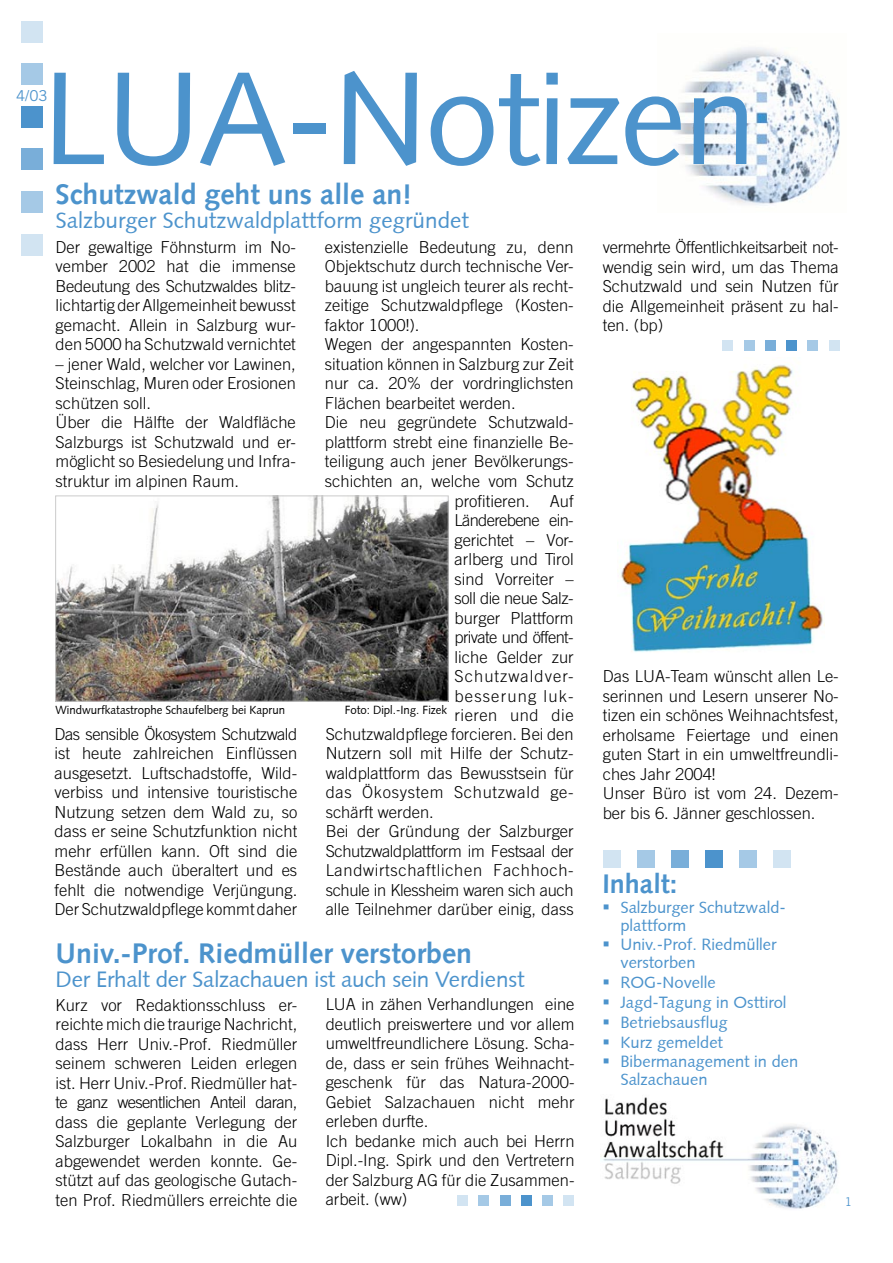
<style>
.page{position:relative;width:893px;height:1263px;background:#fff}
.page>*{position:absolute;margin:0;border:0;box-sizing:border-box;transform-origin:0 0}
.t1{font:132px "Syntax";letter-spacing:-.02em;color:#4c93cc}
.t2{font:700 28.5px "Syntax";color:#4c93cc}
.t3{font:700 27px "Syntax";color:#4c93cc}
.t4{font:22.5px "Syntax";color:#4c93cc}
.t5{font:300 16.5px/19.5px "Trade Gothic";color:#000;text-align:justify}
.t6{font:16.5px/18px "Syntax";color:#4c93cc}
.t7{font:300 16.5px "Trade Gothic";letter-spacing:-.04em;color:#000}
.t8{font:300 16.5px "Trade Gothic";letter-spacing:-.03em;color:#000}
.t9{font:300 16.5px "Trade Gothic";letter-spacing:.065em;color:#000}
.t10{font:300 16.5px "Trade Gothic";letter-spacing:.07em;color:#000}
.t11{font:300 16.5px "Trade Gothic";letter-spacing:.03em;color:#000}
.t12{font:15px "Trade Gothic";color:#4c93cc}
.t13{font:12px "Syntax";color:#000;scale:.95 1}
.t14{font:12px "Trade Gothic";color:#4c93cc}
</style>
<div class="page">
<div style="left:21px;top:21px;width:22px;height:22px;background:#d2e4f2"></div>
<div style="left:21px;top:64px;width:22px;height:21px;background:#a5c9e6"></div>
<div style="left:21px;top:106px;width:22px;height:22px;background:#4c93cc"></div>
<div style="left:21px;top:149px;width:22px;height:21px;background:#79aed9"></div>
<div style="left:21px;top:191px;width:22px;height:22px;background:#a5c9e6"></div>
<div style="left:21px;top:234px;width:22px;height:21px;background:#d2e4f2"></div>
<div style="left:564px;top:1195px;width:10px;height:10px;background:#d2e4f2"></div>
<div style="left:542px;top:1195px;width:11px;height:10px;background:#a5c9e6"></div>
<div style="left:521px;top:1195px;width:11px;height:10px;background:#4c93cc"></div>
<div style="left:500px;top:1195px;width:10px;height:10px;background:#79aed9"></div>
<div style="left:479px;top:1195px;width:10px;height:10px;background:#a5c9e6"></div>
<div style="left:457px;top:1195px;width:11px;height:10px;background:#d2e4f2"></div>
<img style="left:673px;top:47px;width:167px;height:159px">
<div style="left:603px;top:850px;width:17px;height:17px;background:#d2e4f2"></div>
<div style="left:637px;top:850px;width:17px;height:17px;background:#a5c9e6"></div>
<div style="left:671px;top:850px;width:17px;height:17px;background:#79aed9"></div>
<div style="left:705px;top:850px;width:17px;height:17px;background:#4c93cc"></div>
<div style="left:739px;top:850px;width:17px;height:17px;background:#a5c9e6"></div>
<div style="left:773px;top:850px;width:17px;height:17px;background:#d2e4f2"></div>
<div style="left:829px;top:340px;width:10px;height:11px;background:#d2e4f2"></div>
<div style="left:808px;top:340px;width:10px;height:11px;background:#a5c9e6"></div>
<div style="left:786px;top:340px;width:11px;height:11px;background:#4c93cc"></div>
<div style="left:765px;top:340px;width:11px;height:11px;background:#79aed9"></div>
<div style="left:744px;top:340px;width:10px;height:11px;background:#a5c9e6"></div>
<div style="left:723px;top:340px;width:10px;height:11px;background:#d2e4f2"></div>
<img style="left:600px;top:1097px;width:238px;height:112px">
<img style="left:620px;top:365px;width:205px;height:287px">
<img style="left:57px;top:498px;width:389px;height:201px">
<div style="left:55px;top:496px;width:393px;height:205px;border:1px solid #cbcbcb"></div>
<h1 class="t1" style="left:43px;top:40px;width:716px">LUA-Notizen</h1>
<h2 class="t2" style="left:56px;top:177px;width:358px">Schutzwald geht uns alle an!</h2>
<h3 class="t4" style="left:56px;top:206px;width:415px">Salzburger Schutzwaldplattform gegründet</h3>
<p class="t5" style="left:56px;top:237px;width:242px">Der gewaltige Föhnsturm im No&shy;vember 2002 hat die immense Bedeutung des Schutzwaldes blitz&shy;lichtartig der Allgemeinheit bewusst gemacht. Allein in Salzburg wur&shy;den 5000 ha Schutzwald vernichtet</p>
<p class="t5" style="left:56px;top:354px;width:242px;text-align:left">– jener Wald, welcher vor Lawinen,<br>Steinschlag, Muren oder Erosionen schützen soll.<br>Über die Hälfte der Waldfläche<br>Salzburgs ist Schutzwald und er&shy;möglicht so Besiedelung und Infra&shy;struktur im alpinen Raum.</p>
<p class="t12" style="left:16px;top:87px;width:33px">4/03</p>
<p class="t5" style="left:603px;top:237px;width:237px">vermehrte Öffentlichkeitsarbeit not&shy;wendig sein wird, um das Thema Schutzwald und sein Nutzen für die Allgemeinheit präsent zu hal&shy;ten. (bp)</p>
<p class="t5" style="left:325px;top:237px;width:250px">existenzielle Bedeutung zu, denn</p>
<p class="t5" style="left:325px;top:257px;width:250px">Objektschutz durch technische Ver-</p>
<p class="t5" style="left:325px;top:276px;width:250px">bauung ist ungleich teurer als recht-</p>
<p class="t5" style="left:325px;top:296px;width:250px">zeitige Schutzwaldpflege (Kosten-</p>
<p class="t5" style="left:325px;top:315px;width:96px">faktor 1000!).</p>
<p class="t5" style="left:325px;top:335px;width:250px">Wegen der angespannten Kosten-</p>
<p class="t5" style="left:325px;top:354px;width:250px">situation können in Salzburg zur Zeit</p>
<p class="t5" style="left:325px;top:374px;width:250px">nur ca. 20% der vordringlichsten</p>
<p class="t5" style="left:325px;top:393px;width:192px">Flächen bearbeitet werden.</p>
<p class="t5" style="left:325px;top:413px;width:250px">Die neu gegründete Schutzwald-</p>
<p class="t5" style="left:325px;top:432px;width:250px">plattform strebt eine finanzielle Be-</p>
<p class="t5" style="left:325px;top:452px;width:250px">teiligung auch jener Bevölkerungs-</p>
<p class="t5" style="left:325px;top:471px;width:250px">schichten an, welche vom Schutz</p>
<p class="t5" style="left:455px;top:491px;width:121px">profitieren. Auf</p>
<p class="t7" style="left:455px;top:510px;width:121px">Länderebene ein-</p>
<p class="t5" style="left:455px;top:530px;width:121px">gerichtet – Vor-</p>
<p class="t5" style="left:455px;top:549px;width:121px">arlberg und Tirol</p>
<p class="t5" style="left:455px;top:569px;width:121px">sind Vorreiter –</p>
<p class="t8" style="left:455px;top:588px;width:121px">soll die neue Salz-</p>
<p class="t5" style="left:455px;top:608px;width:121px">burger Plattform</p>
<p class="t7" style="left:455px;top:627px;width:121px">private und öffent-</p>
<p class="t5" style="left:455px;top:647px;width:121px">liche Gelder zur</p>
<p class="t9" style="left:455px;top:666px;width:120px">Schutzwaldver-</p>
<p class="t10" style="left:455px;top:686px;width:121px">besserung luk-</p>
<p class="t11" style="left:455px;top:705px;width:121px">rieren und die</p>
<p class="t5" style="left:603px;top:666px;width:237px;text-align:left">Das LUA-Team wünscht allen Le&shy;serinnen und Lesern unserer No&shy;tizen ein schönes Weihnachtsfest, erholsame Feiertage und einen guten Start in ein umweltfreundli&shy;ches Jahr 2004!<br>Unser Büro ist vom 24. Dezem&shy;ber bis 6. Jänner geschlossen.</p>
<p class="t13" style="left:56px;top:703px;width:243px">Windwurfkatastrophe Schaufelberg bei Kaprun</p>
<p class="t13" style="left:345px;top:703px;width:110px">Foto: Dipl.-Ing. Fizek</p>
<p class="t5" style="left:55px;top:724px;width:244px">Das sensible Ökosystem Schutzwald ist heute zahlreichen Einflüssen ausgesetzt. Luftschadstoffe, Wild&shy;verbiss und intensive touristische Nutzung setzen dem Wald zu, so dass er seine Schutzfunktion nicht mehr erfüllen kann. Oft sind die Bestände auch überaltert und es fehlt die notwendige Verjüngung.<br>Der Schutzwaldpflege kommt daher</p>
<p class="t5" style="left:326px;top:724px;width:250px;text-align:left">Schutzwaldpflege forcieren. Bei den<br>Nutzern soll mit Hilfe der Schutz&shy;waldplattform das Bewusstsein für das Ökosystem Schutzwald ge&shy;schärft werden.<br>Bei der Gründung der Salzburger<br>Schutzwaldplattform im Festsaal der<br>Landwirtschaftlichen Fachhoch&shy;schule in Klessheim waren sich auch alle Teilnehmer darüber einig, dass</p>
<h3 class="t3" style="left:602px;top:868px;width:77px">Inhalt:</h3>
<p class="t6" style="left:620px;top:898px;width:167px;text-indent:-18px">▪ Salzburger Schutzwald&shy;plattform</p>
<p class="t6" style="left:620px;top:936px;width:158px;text-indent:-18px">▪ Univ.-Prof. Riedmüller verstorben</p>
<p class="t6" style="left:602px;top:973px;width:115px">▪ ROG-Novelle</p>
<p class="t6" style="left:602px;top:993px;width:186px">▪ Jagd-Tagung in Osttirol</p>
<p class="t6" style="left:602px;top:1013px;width:127px">▪ Betriebsausflug</p>
<p class="t6" style="left:602px;top:1033px;width:122px">▪ Kurz gemeldet</p>
<p class="t6" style="left:620px;top:1053px;width:179px;text-indent:-18px">▪ Bibermanagement in den<br>Salzachauen</p>
<h2 class="t2" style="left:56px;top:937px;width:418px">Univ.-Prof. Riedmüller verstorben</h2>
<h3 class="t4" style="left:56px;top:966px;width:471px">Der Erhalt der Salzachauen ist auch sein Verdienst</h3>
<p class="t5" style="left:56px;top:995px;width:243px">Kurz vor Redaktionsschluss er&shy;reichte mich die traurige Nachricht, dass Herr Univ.-Prof. Riedmüller seinem schweren Leiden erlegen ist. Herr Univ.-Prof. Riedmüller hat&shy;te ganz wesentlichen Anteil daran, dass die geplante Verlegung der Salzburger Lokalbahn in die Au abgewendet werden konnte. Ge&shy;stützt auf das geologische Gutach&shy;ten Prof. Riedmüllers erreichte die</p>
<p class="t5" style="left:326px;top:994px;width:250px;text-align:left">LUA in zähen Verhandlungen eine deutlich preiswertere und vor allem umweltfreundlichere Lösung. Scha&shy;de, dass er sein frühes Weihnacht&shy;geschenk für das Natura-2000-<br>Gebiet Salzachauen nicht mehr erleben durfte.<br>Ich bedanke mich auch bei Herrn<br>Dipl.-Ing. Spirk und den Vertretern der Salzburg AG für die Zusammen&shy;arbeit. (ww)</p>
<p class="t14" style="left:845px;top:1194px;width:9px">1</p>
</div>
